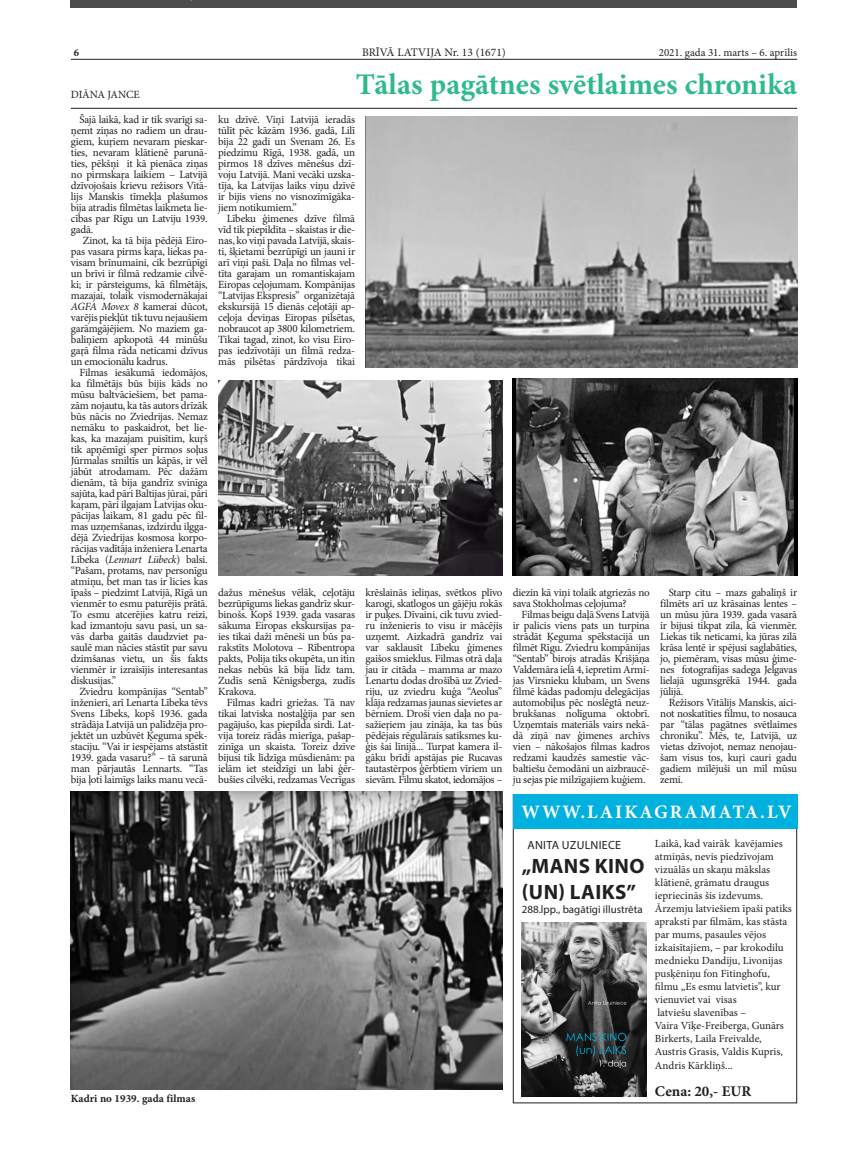
<style>
.page{position:relative;width:868px;height:1160px;background:#fff}
.page>*{position:absolute;margin:0;border:0;box-sizing:border-box;transform-origin:0 0}
.virsraksti{font:700 30px "Minion Pro";color:#2fba8c}
.t1{font:700 20.8px/26.5px "Myriad Pro";letter-spacing:.02em;color:#231f20}
.virsraksti-2{font:700 19px "Minion Pro";letter-spacing:.1em;color:#fff}
.t2{font:700 14.9px "Minion Pro";color:#231f20}
.t3{font:11.9px "Myriad Pro";letter-spacing:.02em;color:#231f20}
.t4{font:11.5px "Minion Pro";color:#231f20}
.pamatteksts_-3{font:11px/11px "Minion Pro";letter-spacing:-.02em;color:#231f20;text-align:justify}
.pamatteksts_-3-2{font:11px "Minion Pro";color:#231f20}
.Foto_apraksts{font:700 11px "Minion Pro";color:#231f20}
.t5{font:10.9px/13px "Minion Pro";color:#231f20}
.t6{font:10.9px "Myriad Pro";color:#231f20}
.t7{font:700 10.5px "Minion Pro";color:#231f20}
.s1{font-style:italic}
</style>
<div class="page">
<hr style="left:71px;top:59px;width:726px;height:1px;background:#231f20">
<div style="left:71px;top:0;width:726px;height:7px;background:#4b4c4d"></div>
<hr style="left:71px;top:108px;width:726px;height:1px;background:#231f20">
<img style="left:71px;top:791px;width:431px;height:298px">
<img style="left:513px;top:378px;width:284px;height:197px">
<img style="left:366px;top:116px;width:431px;height:251px">
<img style="left:218px;top:380px;width:284px;height:195px">
<img style="left:521px;top:922px;width:125px;height:174px">
<div style="left:513px;top:794px;width:284px;height:34px;background:#00b1df"></div>
<p class="t7" style="left:74px;top:45px;width:7px">6</p>
<p class="t4" style="left:362px;top:45px;width:145px">BRĪVĀ LATVIJA Nr. 13 (1671)</p>
<p class="pamatteksts_-3-2" style="left:658px;top:45px;width:140px">2021. gada 31. marts – 6. aprīlis</p>
<p class="pamatteksts_-3" style="left:71px;top:89px;width:70px">DIĀNA JANCE</p>
<p class="pamatteksts_-3" style="left:71px;top:114px;width:138px;text-indent:9px">Šajā laikā, kad ir tik svarīgi sa&shy;ņemt ziņas no radiem un drau&shy;giem, kuŗiem nevaram pieskar&shy;ties, nevaram klātienē parunā&shy;ties, pēkšņi it kā pienāca ziņas no pirmskaŗa laikiem – Latvijā dzīvojošais krievu režisors Vitā&shy;lijs Manskis tīmekļa plašumos bija atradis filmētas laikmeta lie&shy;cības par Rīgu un Latviju 1939. gadā.</p>
<p class="pamatteksts_-3" style="left:71px;top:235px;width:138px;text-align:left;text-indent:12px">Zinot, ka tā bija pēdējā Eiro-- pas vasara pirms kaŗa, liekas pa&shy;visam brīnumaini, cik bezrūpīgi un brīvi ir filmā redzamie cilvē-- ki; ir pārsteigums, kā filmētājs, mazajai, tolaik vismodernākajai<br><span class="s1">AGFA Movex 8</span> kamerai dūcot, varējis piekļūt tik tuvu nejaušiem garāmgājējiem. No maziem ga&shy;baliņiem apkopotā 44 minūšu gaŗā filma rāda neticami dzīvus un emocionālu kadrus.</p>
<p class="pamatteksts_-3" style="left:71px;top:367px;width:138px;text-align:left;text-indent:9px">Filmas iesākumā iedomājos, ka filmētājs būs bijis kāds no mūsu baltvāciešiem, bet pama&shy;zām nojautu, ka tās autors drīzāk būs nācis no Zviedrijas. Nemaz nemāku to paskaidrot, bet lie-- kas, ka mazajam puisītim, kuŗš tik apņēmīgi sper pirmos soļus<br>Jūrmalas smiltīs un kāpās, ir vēl jābūt atrodamam. Pēc dažām dienām, tā bija gandrīz svinīga sajūta, kad pāri Baltijas jūrai, pāri kaŗam, pāri ilgajam Latvijas oku&shy;pācijas laikam, 81 gadu pēc fil&shy;mas uzņemšanas, izdzirdu ilgga&shy;dējā Zviedrijas kosmosa korpo&shy;rācijas vadītāja inženiera Lenarta<br>Lībeka (<span class="s1">Lennart Lübeck</span>) balsi. “Pašam, protams, nav personīgu atmiņu, bet man tas ir licies kas īpašs – piedzimt Latvijā, Rīgā un vienmēr to esmu paturējis prātā.<br>To esmu atcerējies katru reizi, kad izmantoju savu pasi, un sa&shy;vās darba gaitās daudzviet pa&shy;saulē man nācies stāstīt par savu dzimšanas vietu, un šis fakts vienmēr ir izraisījis interesantas diskusijas.”</p>
<p class="pamatteksts_-3" style="left:71px;top:686px;width:138px;text-indent:9px">Zviedru kompānijas “Sentab” inženieri, arī Lenarta Lībeka tēvs Svens Lībeks, kopš 1936. gada strādāja Latvijā un palīdzēja pro&shy;jektēt un uzbūvēt Ķeguma spēk&shy;staciju. “Vai ir iespējams atstāstīt 1939. gada vasaru?” – tā sarunā man pārjautās Lennarts. “Tas bija ļoti laimīgs laiks manu vecā-</p>
<p class="Foto_apraksts" style="left:71px;top:1090px;width:126px">Kadri no 1939. gada filmas</p>
<p class="virsraksti" style="left:356px;top:63px;width:442px">Tālas pagātnes svētlaimes chronika</p>
<p class="pamatteksts_-3" style="left:218px;top:114px;width:138px">ku dzīvē. Viņi Latvijā ieradās tūlīt pēc kāzām 1936. gadā, Lilī bija 22 gadi un Svenam 26. Es piedzimu Rīgā, 1938. gadā, un pirmos 18 dzīves mēnešus dzī&shy;voju Latvijā. Mani vecāki uzska&shy;tīja, ka Latvijas laiks viņu dzīvē ir bijis viens no visnozīmīgāka&shy;jiem notikumiem.”</p>
<p class="pamatteksts_-3" style="left:218px;top:213px;width:138px;text-indent:9px">Lībeku ģimenes dzīve filmā vīd tik piepildīta – skaistas ir die&shy;nas, ko viņi pavada Latvijā, skais&shy;ti, šķietami bezrūpīgi un jauni ir arī viņi paši. Daļa no filmas vel&shy;tīta garajam un romantiskajam Eiropas ceļojumam. Kompānijas “Latvijas Ekspresis” organizētajā ekskursijā 15 dienās ceļotāji ap&shy;ceļoja deviņas Eiropas pilsētas, nobraucot ap 3800 kilometriem.<br>Tikai tagad, zinot, ko visu Eiro&shy;pas iedzīvotāji un filmā redza&shy;mās pilsētas pārdzīvoja tikai</p>
<p class="pamatteksts_-3" style="left:218px;top:587px;width:138px;text-align:left">dažus mēnešus vēlāk, ceļotāju bezrūpīgums liekas gandrīz skur&shy;binošs. Kopš 1939. gada vasaras sākuma Eiropas ekskursijas pa-- ies tikai daži mēneši un būs pa&shy;rakstīts Molotova – Rībentropa pakts, Polija tiks okupēta, un itin nekas nebūs kā bija līdz tam.<br>Zudīs senā Kēnigsberga, zudīs<br>Krakova.</p>
<p class="pamatteksts_-3" style="left:218px;top:697px;width:138px;text-indent:9px">Filmas kadri griežas. Tā nav tikai latviska nostaļģija par sen pagājušo, kas piepilda sirdi. Lat&shy;vija toreiz rādās mierīga, pašap&shy;zinīga un skaista. Toreiz dzīve bijusi tik līdzīga mūsdienām: pa ielām iet steidzīgi un labi ģēr&shy;bušies cilvēki, redzamas Vecrīgas</p>
<p class="pamatteksts_-3" style="left:365px;top:587px;width:138px">krēslainās ieliņas, svētkos plīvo karogi, skatlogos un gājēju rokās ir puķes. Dīvaini, cik tuvu zvied&shy;ru inženieris to visu ir mācējis uzņemt. Aizkadrā gandrīz vai var saklausīt Lībeku ģimenes gaišos smieklus. Filmas otrā daļa jau ir citāda – mamma ar mazo Lenartu dodas drošībā uz Zvied&shy;riju, uz zviedru kuģa “Aeolus” klāja redzamas jaunas sievietes ar bērniem. Droši vien daļa no pa&shy;sažieŗiem jau zināja, ka tas būs pēdējais rēgulārais satiksmes ku&shy;ģis šai līnijā... Turpat kamera il&shy;gāku brīdi apstājas pie Rucavas tautastērpos ģērbtiem vīriem un sievām. Filmu skatot, iedomājos –</p>
<p class="pamatteksts_-3" style="left:513px;top:587px;width:138px">diezin kā viņi tolaik atgriezās no sava Stokholmas ceļojuma?</p>
<p class="pamatteksts_-3" style="left:513px;top:609px;width:138px;text-indent:9px">Filmas beigu daļā Svens Latvijā ir palicis viens pats un turpina strādāt Ķeguma spēkstacijā un filmēt Rīgu. Zviedru kompānijas “Sentab” birojs atradās Krišjāņa Valdemāra ielā 4, iepretim Armi&shy;jas Virsnieku klubam, un Svens filmē kādas padomju delegācijas automobiļus pēc noslēgtā neuz&shy;brukšanas nolīguma oktobrī.<br>Uzņemtais materiāls vairs nekā&shy;dā ziņā nav ģimenes archīvs vien – nākošajos filmas kadros redzami kaudzēs samestie vāc&shy;baltiešu čemodāni un aizbraucē&shy;ju sejas pie milzīgajiem kuģiem.</p>
<p class="pamatteksts_-3" style="left:660px;top:587px;width:138px;text-indent:9px">Starp citu – mazs gabaliņš ir filmēts arī uz krāsainas lentes – un mūsu jūra 1939. gada vasarā ir bijusi tikpat zila, kā vienmēr.<br>Liekas tik neticami, ka jūras zilā krāsa lentē ir spējusi saglabāties, jo, piemēram, visas mūsu ģime&shy;nes fotografijas sadega Jelgavas lielajā ugunsgrēkā 1944. gada jūlijā.</p>
<p class="pamatteksts_-3" style="left:660px;top:697px;width:138px;text-indent:9px">Režisors Vitālijs Manskis, aici&shy;not noskatīties filmu, to nosauca par “tālas pagātnes svētlaimes chroniku”. Mēs, te, Latvijā, uz vietas dzīvojot, nemaz nenojau&shy;šam visus tos, kuŗi cauri gadu gadiem mīlējuši un mīl mūsu zemi.</p>
<p class="virsraksti-2" style="left:521px;top:798px;width:271px">WWW.LAIKAGRAMATA.LV</p>
<p class="t3" style="left:527px;top:837px;width:95px">ANITA UZULNIECE</p>
<p class="t1" style="left:521px;top:851px;width:124px">„MANS KINO (UN) LAIKS”</p>
<p class="t6" style="left:521px;top:902px;width:122px">288.lpp., bagātīgi illustrēta</p>
<p class="t5" style="left:655px;top:836px;width:138px">Laikā, kad vairāk kavējamies atmiņās, nevis piedzīvojam vizuālās un skaņu mākslas klātienē, grāmatu draugus iepriecinās šis izdevums.<br>Ārzemju latviešiem īpaši patiks apraksti par filmām, kas stāsta par mums, pasaules vējos izkaisītajiem, – par krokodilu mednieku Dandiju, Livonijas pusķēniņu fon Fitinghofu, filmu „Es esmu latvietis”, kur vienuviet vai visas</p>
<p class="t5" style="left:657px;top:1005px;width:90px">latviešu slavenības –</p>
<p class="t5" style="left:655px;top:1018px;width:130px">Vaira Vīķe-Freiberga, Gunārs<br>Birkerts, Laila Freivalde,<br>Austris Grasis, Valdis Kupris,</p>
<p class="t5" style="left:655px;top:1058px;width:79px">Andris Kārkliņš...</p>
<p class="t2" style="left:655px;top:1080px;width:98px">Cena: 20,- EUR</p>
</div>
